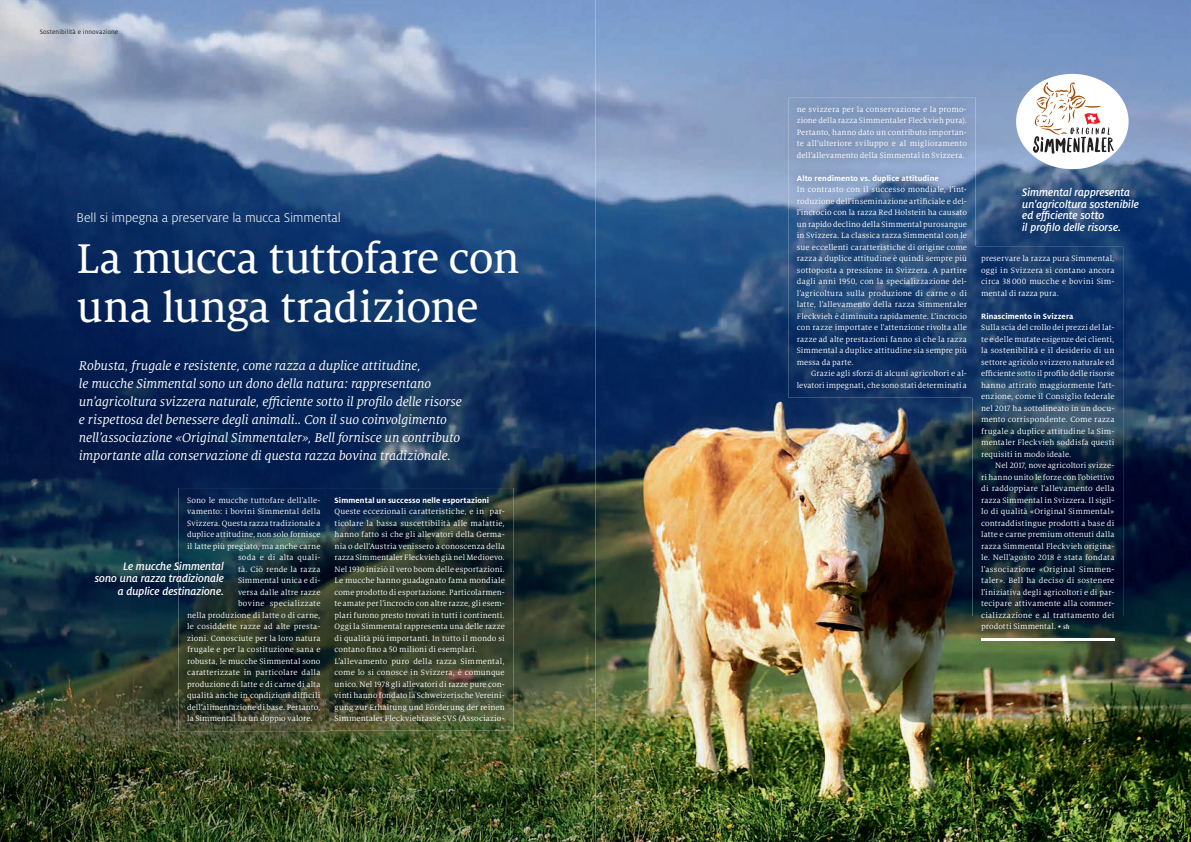
<style>
.page{position:relative;width:1191px;height:842px;background:#fff}
.page>*{position:absolute;margin:0;border:0;box-sizing:border-box;transform-origin:0 0}
.t1{font:46px/49px "Milo Serif Pro Text";letter-spacing:-.02em;color:#fff}
.t2{font:italic 14px/18px "Milo Serif Pro";letter-spacing:-.01em;color:#fff}
.t3{font:300 14px "Milo Pro";letter-spacing:-.01em;color:#fff}
.t4{font:italic 500 12px/11.5px "Milo Pro";letter-spacing:-.01em;color:#fff;text-align:right}
.t5{font:8.5px/11.5px "Milo Serif Pro";letter-spacing:.015em;color:#fff;text-align:justify}
.t6{font:700 8.5px "Milo Pro";letter-spacing:.01em;color:#fff}
.t7{font:8.5px "Milo Serif Pro";letter-spacing:.035em;color:#fff}
.t8{font:7px "Milo Pro";letter-spacing:.02em;color:#231f20}
.s1{font-weight:500;font-style:italic;font-size:7px}
</style>
<div class="page">
<img style="left:0;top:0;width:1191px;height:842px">
<img style="left:179px;top:488px;width:150px;height:244px">
<img style="left:329px;top:488px;width:184px;height:243px">
<img style="left:326px;top:488px;width:3px;height:243px">
<div style="left:1016px;top:74px;width:112px;height:95px;background:#fff;border-radius:50%"></div>
<svg style="left:1033px;top:82px;width:80px;height:72px"></svg>
<img style="left:1013px;top:179px;width:134px;height:62px">
<img style="left:788px;top:98px;width:187px;height:300px">
<img style="left:972px;top:247px;width:151px;height:403px">
<img style="left:972px;top:247px;width:3px;height:151px">
<hr style="left:981px;top:638px;width:133px;height:3px;background:#fff">
<p class="t8" style="left:40px;top:28px;width:80px">Sostenibilità e innovazione</p>
<h2 class="t3" style="left:77px;top:210px;width:266px">Bell si impegna a preservare la mucca Simmental</h2>
<h1 class="t1" style="left:77px;top:234px;width:444px">La mucca tuttofare con una lunga tradizione</h1>
<p class="t2" style="left:79px;top:356px;width:384px">Robusta, frugale e resistente, come razza a duplice attitudine,<br>le mucche Simmental sono un dono della natura: rappresentano unʼagricoltura svizzera naturale, efficiente sotto il profilo delle risorse e rispettosa del benessere degli animali.. Con il suo coinvolgimento nellʼassociazione «Original Simmentaler», Bell fornisce un contributo importante alla conservazione di questa razza bovina tradizionale.</p>
<p class="t5" style="left:187px;top:494px;width:135px">Sono le mucche tuttofare dellʼalle-</p>
<p class="t5" style="left:187px;top:506px;width:135px">vamento: i bovini Simmental della</p>
<p class="t5" style="left:187px;top:517px;width:135px">Svizzera. Questa razza tradizionale a</p>
<p class="t5" style="left:187px;top:529px;width:135px">duplice attitudine, non solo fornisce</p>
<p class="t5" style="left:187px;top:540px;width:135px">il latte più pregiato, ma anche carne</p>
<p class="t5" style="left:238px;top:552px;width:84px">soda e di alta quali-</p>
<p class="t5" style="left:238px;top:563px;width:84px">tà. Ciò rende la razza</p>
<p class="t5" style="left:238px;top:575px;width:84px">Simmental unica e di-</p>
<p class="t5" style="left:238px;top:586px;width:84px">versa dalle altre razze</p>
<p class="t7" style="left:238px;top:599px;width:84px">bovine specializzate</p>
<p class="t5" style="left:187px;top:609px;width:135px">nella produzione di latte o di carne,</p>
<p class="t5" style="left:187px;top:621px;width:135px">le cosiddette razze ad alte presta-</p>
<p class="t5" style="left:187px;top:632px;width:135px">zioni. Conosciute per la loro natura</p>
<p class="t5" style="left:187px;top:644px;width:135px">frugale e per la costituzione sana e</p>
<p class="t5" style="left:187px;top:655px;width:135px">robusta, le mucche Simmental sono</p>
<p class="t5" style="left:187px;top:667px;width:135px">caratterizzate in particolare dalla</p>
<p class="t5" style="left:187px;top:678px;width:135px">produzione di latte e di carne di alta</p>
<p class="t5" style="left:187px;top:690px;width:135px">qualità anche in condizioni difficili</p>
<p class="t5" style="left:187px;top:701px;width:135px">dellʼalimentazione di base. Pertanto,</p>
<p class="t5" style="left:187px;top:713px;width:127px">la Simmental ha un doppio valore.</p>
<p class="t6" style="left:334px;top:495px;width:156px">Simmental un successo nelle esportazioni</p>
<p class="t5" style="left:334px;top:506px;width:172px;text-align:left">Queste eccezionali caratteristiche, e in par&shy;ticolare la bassa suscettibilità alle malattie, hanno fatto sì che gli allevatori della Germa&shy;nia o dellʼAustria venissero a conoscenza della razza Simmentaler Fleckvieh già nel Medioevo.<br>Nel 1930 iniziò il vero boom delle esportazioni.<br>Le mucche hanno guadagnato fama mondiale come prodotto di esportazione. Particolarmen&shy;te amate per lʼincrocio con altre razze, gli esem&shy;plari furono presto trovati in tutti i continenti.<br>Oggi la Simmental rappresenta una delle razze di qualità più importanti. In tutto il mondo si contano fino a 50 milioni di esemplari.<br>Lʼallevamento puro della razza Simmental, come lo si conosce in Svizzera, è comunque unico. Nel 1978 gli allevatori di razze pure con&shy;vinti hanno fondato la Schweizerische Vereini&shy;gung zur Erhaltung und Förderung der reinen Simmentaler Fleckviehrasse SVS (Associazio-</p>
<h3 class="t4" style="left:95px;top:560px;width:131px;line-height:12.5px">Le mucche Simmental<br>sono una razza tradizionale a duplice destinazione.</h3>
<p class="t5" style="left:797px;top:103px;width:172px">ne svizzera per la conservazione e la promo&shy;zione della razza Simmentaler Fleckvieh pura).<br>Pertanto, hanno dato un contributo importan&shy;te allʼulteriore sviluppo e al miglioramento dellʼallevamento della Simmental in Svizzera.</p>
<p class="t6" style="left:797px;top:173px;width:143px">Alto rendimento vs. duplice attitudine</p>
<p class="t5" style="left:797px;top:184px;width:172px">In contrasto con il successo mondiale, lʼint&shy;roduzione dellʼinseminazione artificiale e del&shy;lʼincrocio con la razza Red Holstein ha causato un rapido declino della Simmental purosangue in Svizzera. La classica razza Simmental con le sue eccellenti caratteristiche di origine come razza a duplice attitudine è quindi sempre più sottoposta a pressione in Svizzera. A partire dagli anni 1950, con la specializzazione del&shy;lʼagricoltura sulla produzione di carne o di latte, lʼallevamento della razza Simmentaler Fleckvieh è diminuita rapidamente. Lʼincrocio con razze importate e lʼattenzione rivolta alle razze ad alte prestazioni fanno sì che la razza Simmental a duplice attitudine sia sempre più messa da parte.</p>
<p class="t5" style="left:797px;top:368px;width:172px;text-align:right">Grazie agli sforzi di alcuni agricoltori e al&shy;levatori impegnati, che sono stati determinati a</p>
<h3 class="t4" style="left:1022px;top:187px;width:118px;text-align:left">Simmental rappresenta un'agricoltura sostenibile ed efficiente sotto<br>il profilo delle risorse.</h3>
<p class="t5" style="left:981px;top:253px;width:135px">preservare la razza pura Simmental, oggi in Svizzera si contano ancora circa 38 000 mucche e bovini Sim&shy;mental di razza pura.</p>
<p class="t6" style="left:981px;top:311px;width:94px">Rinascimento in Svizzera</p>
<p class="t5" style="left:981px;top:322px;width:135px">Sulla scia del crollo dei prezzi del lat&shy;te e delle mutate esigenze dei clienti, la sostenibilità e il desiderio di un settore agricolo svizzero naturale ed efficiente sotto il profilo delle risorse hanno attirato maggiormente lʼatt&shy;enzione, come il Consiglio federale nel 2017 ha sottolineato in un docu&shy;mento corrispondente. Come razza frugale a duplice attitudine la Sim&shy;mentaler Fleckvieh soddisfa questi requisiti in modo ideale.</p>
<p class="t5" style="left:981px;top:460px;width:135px;text-indent:14px">Nel 2017, nove agricoltori svizze&shy;ri hanno unito le forze con lʼobiettivo di raddoppiare lʼallevamento della razza Simmental in Svizzera. Il sigil&shy;lo di qualità «Original Simmental» contraddistingue prodotti a base di latte e carne premium ottenuti dalla razza Simmental Fleckvieh origina&shy;le. Nellʼagosto 2018 è stata fondata lʼassociazione «Original Simmen&shy;taler». Bell ha deciso di sostenere lʼiniziativa degli agricoltori e di par&shy;tecipare attivamente alla commer&shy;cializzazione e al trattamento dei prodotti Simmental. • <span class="s1">sh</span></p>
</div>
